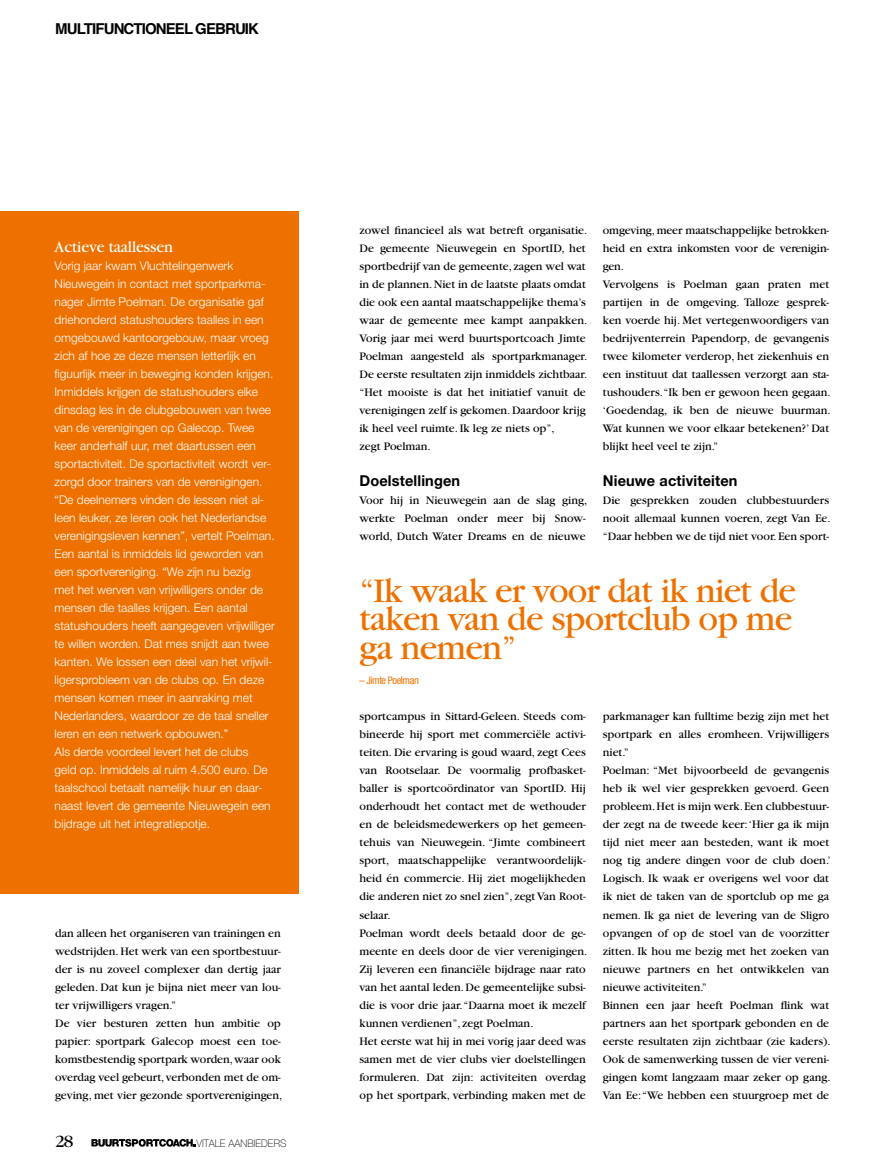
<style>
.page{position:relative;width:893px;height:1170px;background:#fff}
.page>*{position:absolute;margin:0;border:0;box-sizing:border-box;transform-origin:0 0}
.t1{font:36px/28.5px "Garamond";letter-spacing:-.025em;color:#ee7100;text-align:justify}
.t2{font:18px "Garamond";color:#000}
.t3{font:16.5px "Garamond";letter-spacing:-.005em;color:#fff}
.t4{font:700 15px "Helvetica Neue LT Std";letter-spacing:.01em;color:#000}
.t5{font:700 15px "Helvetica";letter-spacing:-.06em;color:#000}
.t6{font:12px/18px "Garamond";color:#000}
.t7{font:300 12px/18px "Helvetica Neue LT Std";color:#fff}
.t8{font:condensed 10.5px "Helvetica Neue LT Std";letter-spacing:-.04em;color:#ee7201}
.t9{font:100 10.35px "Helvetica Neue LT Std";letter-spacing:.005em;color:#000}
</style>
<div class="page">
<svg style="left:91px;top:1138px;width:104px;height:8px"></svg>
<div style="left:0;top:212px;width:299px;height:681px;background:#ee7100"></div>
<p class="t5" style="left:55px;top:16px;width:205px">MULTIFUNCTIONEEL GEBRUIK</p>
<h3 class="t3" style="left:55px;top:238px;width:120px">Actieve taallessen</h3>
<p class="t7" style="left:55px;top:256px;width:222px">Vorig jaar kwam Vluchtelingenwerk Nieuwegein in contact met sportparkma&shy;nager Jimte Poelman. De organisatie gaf driehonderd statushouders taalles in een omgebouwd kantoorgebouw, maar vroeg zich af hoe ze deze mensen letterlijk en figuurlijk meer in beweging konden krijgen.<br>Inmiddels krijgen de statushouders elke dinsdag les in de clubgebouwen van twee van de verenigingen op Galecop. Twee keer anderhalf uur, met daartussen een sportactiviteit. De sportactiviteit wordt ver&shy;zorgd door trainers van de verenigingen. “De deelnemers vinden de lessen niet al&shy;leen leuker, ze leren ook het Nederlandse verenigingsleven kennen”, vertelt Poelman.<br>Een aantal is inmiddels lid geworden van een sportvereniging. “We zijn nu bezig<br>met het werven van vrijwilligers onder de mensen die taalles krijgen. Een aantal statushouders heeft aangegeven vrijwilliger te willen worden. Dat mes snijdt aan twee kanten. We lossen een deel van het vrijwil&shy;ligersprobleem van de clubs op. En deze mensen komen meer in aanraking met Nederlanders, waardoor ze de taal sneller leren en een netwerk opbouwen.”<br>Als derde voordeel levert het de clubs<br>geld op. Inmiddels al ruim 4.500 euro. De taalschool betaalt namelijk huur en daar&shy;naast levert de gemeente Nieuwegein een bijdrage uit het integratiepotje.</p>
<p class="t6" style="left:55px;top:923px;width:229px">dan alleen het organiseren van trainingen en wedstrijden. Het werk van een sportbestuur&shy;der is nu zoveel complexer dan dertig jaar geleden. Dat kun je bijna niet meer van lou&shy;ter vrijwilligers vragen.”<br>De vier besturen zetten hun ambitie op papier: sportpark Galecop moest een toe&shy;komstbestendig sportpark worden, waar ook overdag veel gebeurt, verbonden met de om&shy;geving, met vier gezonde sportverenigingen,</p>
<h2 class="t2" style="left:55px;top:1131px;width:20px">28</h2>
<p class="t9" style="left:196px;top:1136px;width:91px">VITALE AANBIEDERS</p>
<p class="t6" style="left:359px;top:221px;width:229px">zowel financieel als wat betreft organisatie.<br>De gemeente Nieuwegein en SportID, het sportbedrijf van de gemeente, zagen wel wat in de plannen. Niet in de laatste plaats omdat die ook een aantal maatschappelijke thema’s waar de gemeente mee kampt aanpakken.<br>Vorig jaar mei werd buurtsportcoach Jimte Poelman aangesteld als sportparkmanager.<br>De eerste resultaten zijn inmiddels zichtbaar. “Het mooiste is dat het initiatief vanuit de verenigingen zelf is gekomen. Daardoor krijg ik heel veel ruimte. Ik leg ze niets op”,<br>zegt Poelman.</p>
<p class="t4" style="left:359px;top:471px;width:102px">Doelstellingen</p>
<p class="t6" style="left:359px;top:491px;width:229px">Voor hij in Nieuwegein aan de slag ging, werkte Poelman onder meer bij Snow&shy;world, Dutch Water Dreams en de nieuwe</p>
<p class="t6" style="left:603px;top:221px;width:229px">omgeving, meer maatschappelijke betrokken&shy;heid en extra inkomsten voor de verenigin&shy;gen.<br>Vervolgens is Poelman gaan praten met partijen in de omgeving. Talloze gesprek&shy;ken voerde hij. Met vertegenwoordigers van bedrijventerrein Papendorp, de gevangenis twee kilometer verderop, het ziekenhuis en een instituut dat taallessen verzorgt aan sta&shy;tushouders.“Ik ben er gewoon heen gegaan. ‘Goedendag, ik ben de nieuwe buurman.<br>Wat kunnen we voor elkaar betekenen?’ Dat blijkt heel veel te zijn.”</p>
<p class="t4" style="left:603px;top:471px;width:136px">Nieuwe activiteiten</p>
<p class="t6" style="left:603px;top:491px;width:229px;text-align:justify">Die gesprekken zouden clubbestuurders nooit allemaal kunnen voeren, zegt Van Ee. “Daar hebben we de tijd niet voor. Een sport-</p>
<h1 class="t1" style="left:359px;top:576px;width:438px">“Ik waak er voor dat ik niet de taken van de sportclub op me ga nemen”</h1>
<p class="t8" style="left:359px;top:673px;width:61px">– Jimte Poelman</p>
<p class="t6" style="left:359px;top:707px;width:229px">sportcampus in Sittard-Geleen. Steeds com&shy;bineerde hij sport met commerciële activi&shy;teiten. Die ervaring is goud waard, zegt Cees van Rootselaar. De voormalig profbasket&shy;baller is sportcoördinator van SportID. Hij onderhoudt het contact met de wethouder en de beleidsmedewerkers op het gemeen&shy;tehuis van Nieuwegein. “Jimte combineert sport, maatschappelijke verantwoordelijk&shy;heid én commercie. Hij ziet mogelijkheden die anderen niet zo snel zien”, zegt Van Root&shy;selaar.<br>Poelman wordt deels betaald door de ge&shy;meente en deels door de vier verenigingen.<br>Zij leveren een financiële bijdrage naar rato van het aantal leden. De gemeentelijke subsi&shy;die is voor drie jaar. “Daarna moet ik mezelf kunnen verdienen”, zegt Poelman.<br>Het eerste wat hij in mei vorig jaar deed was samen met de vier clubs vier doelstellingen formuleren. Dat zijn: activiteiten overdag op het sportpark, verbinding maken met de</p>
<p class="t6" style="left:603px;top:707px;width:229px">parkmanager kan fulltime bezig zijn met het sportpark en alles eromheen. Vrijwilligers niet.”<br>Poelman: “Met bijvoorbeeld de gevangenis heb ik wel vier gesprekken gevoerd. Geen probleem. Het is mijn werk. Een clubbestuur&shy;der zegt na de tweede keer: ‘Hier ga ik mijn tijd niet meer aan besteden, want ik moet nog tig andere dingen voor de club doen.’ Logisch. Ik waak er overigens wel voor dat ik niet de taken van de sportclub op me ga nemen. Ik ga niet de levering van de Sligro opvangen of op de stoel van de voorzitter zitten. Ik hou me bezig met het zoeken van nieuwe partners en het ontwikkelen van nieuwe activiteiten.”<br>Binnen een jaar heeft Poelman flink wat partners aan het sportpark gebonden en de eerste resultaten zijn zichtbaar (zie kaders).<br>Ook de samenwerking tussen de vier vereni&shy;gingen komt langzaam maar zeker op gang.<br>Van Ee: “We hebben een stuurgroep met de</p>
</div>
